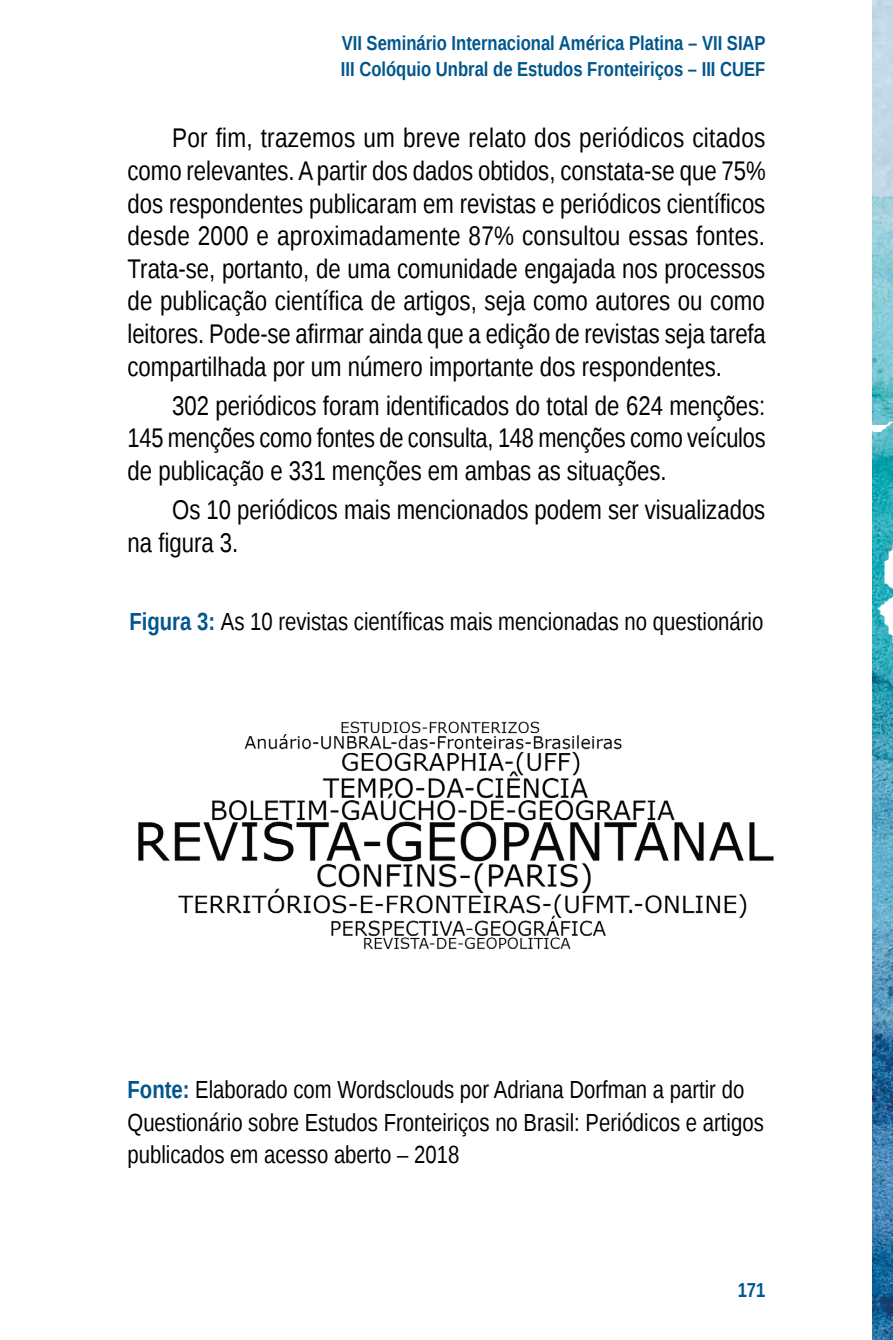
<style>
.page{position:relative;width:893px;height:1340px;background:#fff}
.page>*{position:absolute;margin:0;border:0;box-sizing:border-box;transform-origin:0 0}
.t1{font:27px/32.6px "Liberation Sans Narrow";color:#000;text-align:justify}
.t2{font:24.75px/32.6px "Liberation Sans Narrow";color:#000}
.t3{font:700 20.25px/26.6px "Liberation Sans Narrow";color:#01568d}
.s1{font-weight:700;color:#01568d}
</style>
<div class="page">
<img style="left:872px;top:0;width:21px;height:1339px">
<img style="left:138px;top:721px;width:635px;height:229px">
<p class="t3" style="left:341px;top:29px;width:426px">VII Seminário Internacional América Platina – VII SIAP<br>III Colóquio Unbral de Estudos Fronteiriços – III CUEF</p>
<p class="t1" style="left:128px;top:123px;width:640px;text-indent:45px">Por fim, trazemos um breve relato dos periódicos citados como relevantes. A partir dos dados obtidos, constata-se que 75% dos respondentes publicaram em revistas e periódicos científicos desde 2000 e aproximadamente 87% consultou essas fontes.<br>Trata-se, portanto, de uma comunidade engajada nos processos de publicação científica de artigos, seja como autores ou como leitores. Pode-se afirmar ainda que a edição de revistas seja tarefa compartilhada por um número importante dos respondentes.</p>
<p class="t1" style="left:128px;top:390px;width:640px;text-indent:45px">302 periódicos foram identificados do total de 624 menções:<br>145 menções como fontes de consulta, 148 menções como veículos de publicação e 331 menções em ambas as situações.</p>
<p class="t1" style="left:128px;top:494px;width:639px;text-indent:45px">Os 10 periódicos mais mencionados podem ser visualizados na figura 3.</p>
<p class="t2" style="left:129px;top:606px;width:635px"><span class="s1">Figura 3:</span> As 10 revistas científicas mais mencionadas no questionário</p>
<p class="t2" style="left:128px;top:1074px;width:638px"><span class="s1">Fonte:</span> Elaborado com Wordsclouds por Adriana Dorfman a partir do<br>Questionário sobre Estudos Fronteiriços no Brasil: Periódicos e artigos publicados em acesso aberto – 2018</p>
<p class="t3" style="left:738px;top:1275px;width:29px">171</p>
</div>
